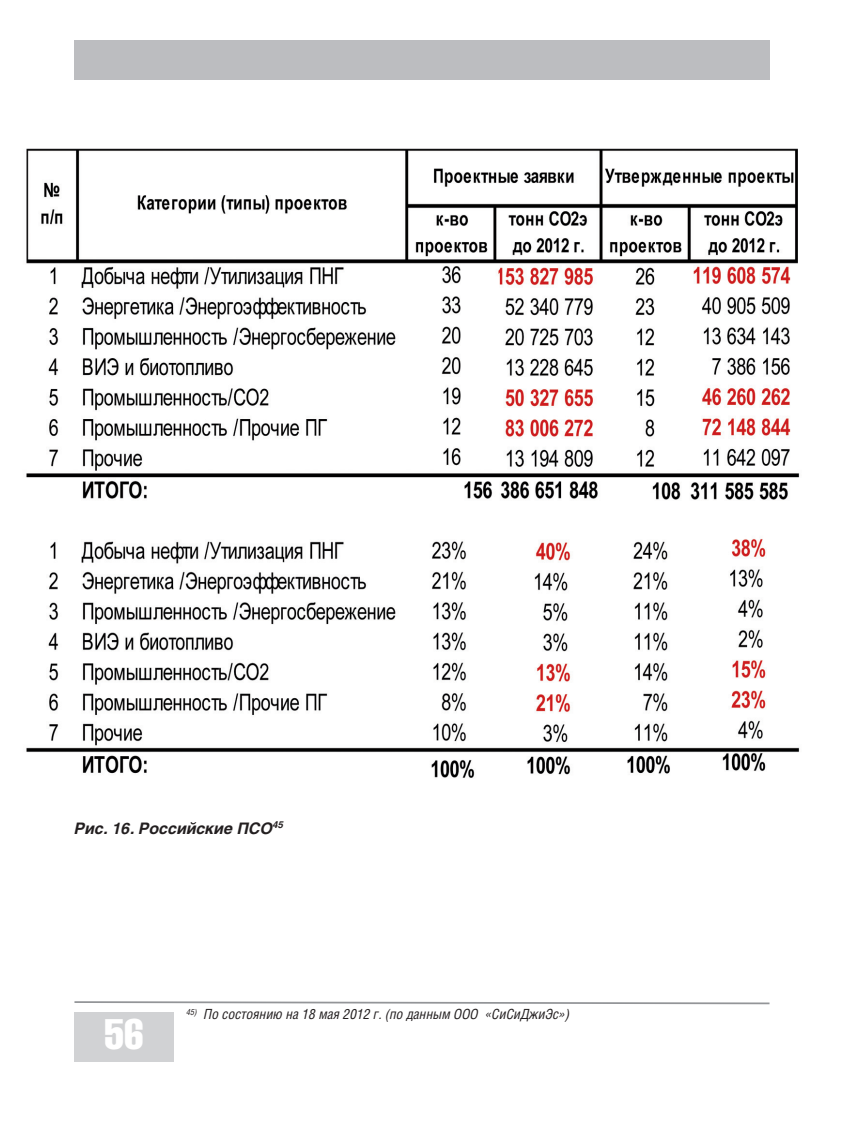
<style>
.page{position:relative;width:844px;height:1141px;background:#fff}
.page>*{position:absolute;margin:0;border:0;box-sizing:border-box;transform-origin:0 0}
.t1{font:42px "Helios Compressed";color:#fff}
.t2{font:italic 700 15.75px "Helios";color:#231f20}
.t3{font:italic 14px "Helios Cond";color:#231f20}
</style>
<div class="page">
<svg style="left:74px;top:1001px;width:695px;height:3px"></svg>
<div style="left:74px;top:1012px;width:100px;height:50px;background:#d1d2d4"></div>
<div style="left:74px;top:40px;width:695px;height:39px;background:#bcbdc0"></div>
<img style="left:26px;top:148px;width:774px;height:630px">
<p class="t2" style="left:74px;top:822px;width:210px">Рис. 16. Российские ПСО<sup>45</sup></p>
<h1 class="t1" style="left:105px;top:1019px;width:40px">56</h1>
<p class="t3" style="left:186px;top:1009px;width:385px"><sup>45)</sup> По состоянию на 18 мая 2012 г. (по данным ООО «СиСиДжиЭс»)</p>
</div>
